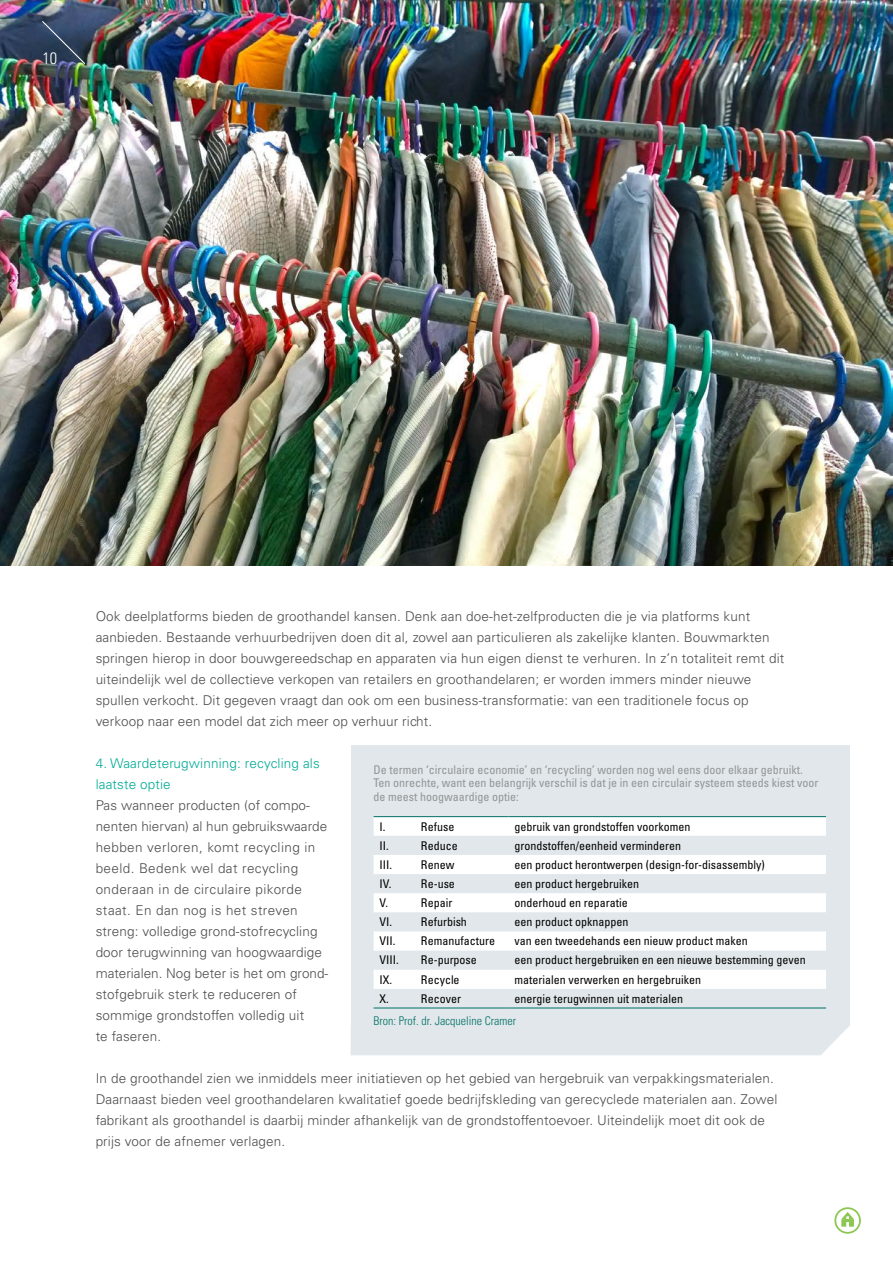
<style>
.page{position:relative;width:893px;height:1263px;background:#fff}
.page>*{position:absolute;margin:0;border:0;box-sizing:border-box;transform-origin:0 0}
.t1{font:300 condensed 16.5px "Univers LT Std";color:#fff}
.t2{font:300 13.5px/21px "Univers LT Std";letter-spacing:.01em;color:#4d4d4f}
.t3{font:300 13.5px/21px "Univers LT Std";letter-spacing:.01em;color:#00ab95}
.t4{font:condensed 12px "Univers LT Std";color:#000}
.t5{font:condensed 12px/13.5px "Univers LT Std";color:#939598}
.t6{font:300 condensed 12px "Univers LT Std";color:#007066}
</style>
<div class="page">
<img style="left:0;top:0;width:893px;height:566px">
<svg style="left:841px;top:1212px;width:13px;height:15px"></svg>
<div style="left:834px;top:1207px;width:27px;height:27px;border:2px solid #8bc751;border-radius:50%"></div>
<div style="left:351px;top:745px;width:499px;height:280px;background:#e1e7ea"></div>
<div style="left:351px;top:1025px;width:499px;height:30px;background:#e1e7ea"></div>
<svg style="left:374px;top:818px;width:452px;height:171px;fill:#fff"></svg>
<hr style="left:374px;top:816px;width:41px;height:1px;background:#007066">
<hr style="left:415px;top:816px;width:93px;height:1px;background:#007066">
<hr style="left:508px;top:816px;width:318px;height:1px;background:#007066">
<hr style="left:374px;top:1008px;width:41px;height:1px;background:#007066">
<hr style="left:415px;top:1008px;width:93px;height:1px;background:#007066">
<hr style="left:508px;top:1008px;width:318px;height:1px;background:#007066">
<svg style="left:41px;top:20px;width:45px;height:45px;background:#384a63"></svg>
<p class="t1" style="left:42px;top:48px;width:16px">10</p>
<p class="t2" style="left:96px;top:606px;width:690px">Ook deelplatforms bieden de groothandel kansen. Denk aan doe-het-zelfproducten die je via platforms kunt aanbieden. Bestaande verhuurbedrijven doen dit al, zowel aan particulieren als zakelijke klanten. Bouwmarkten springen hierop in door bouwgereedschap en apparaten via hun eigen dienst te verhuren. In z’n totaliteit remt dit uiteindelijk wel de collectieve verkopen van retailers en groothandelaren; er worden immers minder nieuwe spullen verkocht. Dit gegeven vraagt dan ook om een business-transformatie: van een traditionele focus op verkoop naar een model dat zich meer op verhuur richt.</p>
<p class="t3" style="left:96px;top:753px;width:226px">4. Waardeterugwinning: recycling als laatste optie</p>
<p class="t2" style="left:96px;top:795px;width:234px">Pas wanneer producten (of compo&shy;nenten hiervan) al hun gebruikswaarde hebben verloren, komt recycling in beeld. Bedenk wel dat recycling onderaan in de circulaire pikorde staat. En dan nog is het streven streng: volledige grond-stofrecycling door terugwinning van hoogwaardige materialen. Nog beter is het om grond&shy;stofgebruik sterk te reduceren of sommige grondstoffen volledig uit<br>te faseren.</p>
<p class="t2" style="left:96px;top:1068px;width:683px">In de groothandel zien we inmiddels meer initiatieven op het gebied van hergebruik van verpakkingsmaterialen.<br>Daarnaast bieden veel groothandelaren kwalitatief goede bedrijfskleding van gerecyclede materialen aan. Zowel fabrikant als groothandel is daarbij minder afhankelijk van de grondstoffentoevoer. Uiteindelijk moet dit ook de prijs voor de afnemer verlagen.</p>
<p class="t5" style="left:374px;top:762px;width:446px">De termen ‘circulaire economie’ en ‘recycling’ worden nog wel eens door elkaar gebruikt.<br>Ten onrechte, want een belangrijk verschil is dat je in een circulair systeem steeds kiest voor de meest hoogwaardige optie:</p>
<p class="t4" style="left:380px;top:819px;width:7px">I.</p>
<p class="t4" style="left:421px;top:819px;width:35px">Refuse</p>
<p class="t4" style="left:514px;top:819px;width:177px">gebruik van grondstoffen voorkomen</p>
<p class="t4" style="left:380px;top:838px;width:11px">II.</p>
<p class="t4" style="left:421px;top:838px;width:38px">Reduce</p>
<p class="t4" style="left:514px;top:838px;width:168px">grondstoffen/eenheid verminderen</p>
<p class="t4" style="left:380px;top:857px;width:14px">III.</p>
<p class="t4" style="left:421px;top:857px;width:35px">Renew</p>
<p class="t4" style="left:514px;top:857px;width:252px">een product herontwerpen (design-for-disassembly)</p>
<p class="t4" style="left:380px;top:876px;width:13px">IV.</p>
<p class="t4" style="left:421px;top:876px;width:35px">Re-use</p>
<p class="t4" style="left:514px;top:876px;width:126px">een product hergebruiken</p>
<p class="t4" style="left:380px;top:895px;width:10px">V.</p>
<p class="t4" style="left:421px;top:895px;width:33px">Repair</p>
<p class="t4" style="left:514px;top:895px;width:115px">onderhoud en reparatie</p>
<p class="t4" style="left:380px;top:914px;width:89px">VI. Refurbish</p>
<p class="t4" style="left:514px;top:914px;width:115px">een product opknappen</p>
<p class="t4" style="left:380px;top:933px;width:18px">VII.</p>
<p class="t4" style="left:421px;top:933px;width:76px">Remanufacture</p>
<p class="t4" style="left:514px;top:933px;width:235px">van een tweedehands een nieuw product maken</p>
<p class="t4" style="left:380px;top:952px;width:21px">VIII.</p>
<p class="t4" style="left:421px;top:952px;width:57px">Re-purpose</p>
<p class="t4" style="left:514px;top:952px;width:293px">een product hergebruiken en een nieuwe bestemming geven</p>
<p class="t4" style="left:380px;top:972px;width:82px">IX. Recycle</p>
<p class="t4" style="left:514px;top:972px;width:188px">materialen verwerken en hergebruiken</p>
<p class="t4" style="left:380px;top:991px;width:11px">X.</p>
<p class="t4" style="left:421px;top:991px;width:41px">Recover</p>
<p class="t4" style="left:514px;top:991px;width:170px">energie terugwinnen uit materialen</p>
<p class="t6" style="left:374px;top:1014px;width:144px">Bron: Prof. dr. Jacqueline Cramer</p>
</div>
